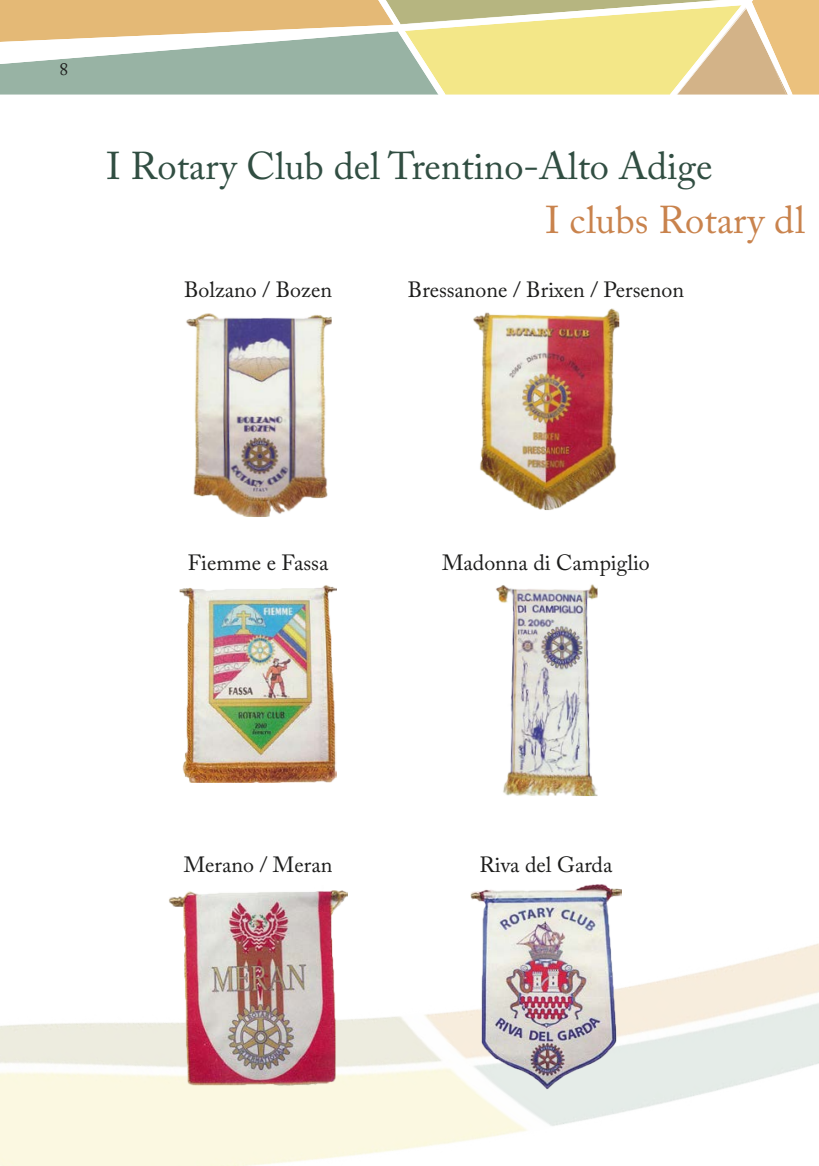
<style>
.page{position:relative;width:819px;height:1166px;background:#fff}
.page>*{position:absolute;margin:0;border:0;box-sizing:border-box;transform-origin:0 0}
.t1{font:38.5px "Adobe Caslon Pro";color:#314e42}
.t2{font:38.5px "Adobe Caslon Pro";color:#c9834d}
.t3{font:21.88px "Adobe Caslon Pro";color:#1c1c1b}
.t4{font:17.5px "Adobe Caslon Pro";color:#1c1c1b}
</style>
<div class="page">
<img style="left:0;top:308px;width:819px;height:858px">
<svg style="left:0;top:0;width:819px;height:95px;background:#d5cd9b"></svg>
<img style="left:168px;top:885px;width:180px;height:200px">
<img style="left:472px;top:309px;width:147px;height:201px">
<img style="left:180px;top:583px;width:156px;height:200px">
<img style="left:184px;top:313px;width:148px;height:204px">
<img style="left:494px;top:583px;width:103px;height:213px">
<img style="left:470px;top:883px;width:151px;height:207px">
<p class="t4" style="left:60px;top:59px;width:10px">8</p>
<h1 class="t1" style="left:106px;top:143px;width:607px">I Rotary Club del Trentino-Alto Adige</h1>
<h1 class="t2" style="left:545px;top:197px;width:261px">I clubs Rotary dl</h1>
<p class="t3" style="left:184px;top:276px;width:149px">Bolzano / Bozen</p>
<p class="t3" style="left:408px;top:276px;width:277px">Bressanone / Brixen / Persenon</p>
<p class="t3" style="left:188px;top:549px;width:142px">Fiemme e Fassa</p>
<p class="t3" style="left:442px;top:549px;width:209px">Madonna di Campiglio</p>
<p class="t3" style="left:184px;top:852px;width:150px">Merano / Meran</p>
<p class="t3" style="left:479px;top:852px;width:134px">Riva del Garda</p>
</div>
